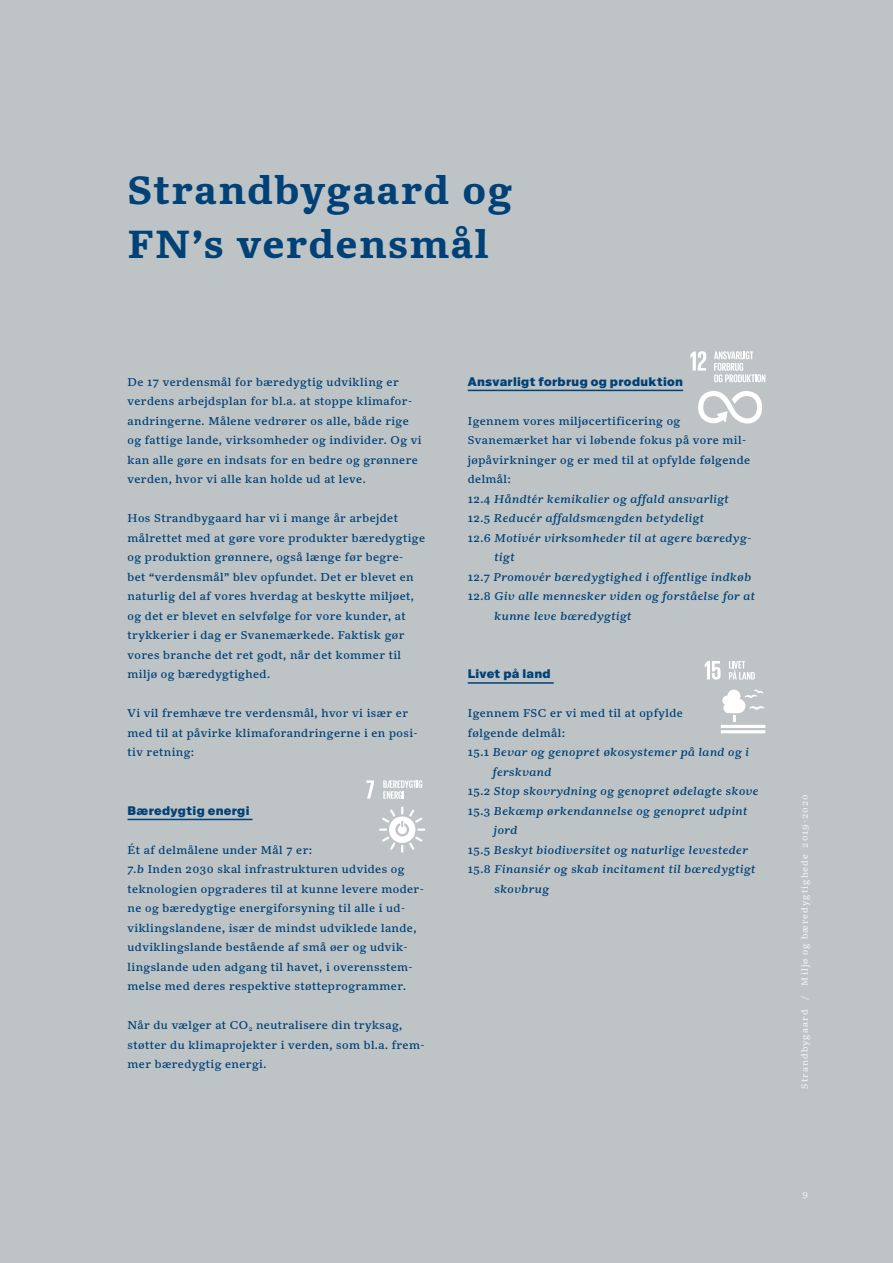
<style>
.page{position:relative;width:893px;height:1263px;background:#bec4c6}
.page>*{position:absolute;margin:0;border:0;box-sizing:border-box;transform-origin:0 0}
.t1{font:700 39px/54px "Kunstuff";letter-spacing:.05em;color:#004177}
.t2{font:900 12px "Suisse Intl";letter-spacing:.025em;color:#004177}
.t3{font:11.25px/19.5px "Kunstuff";letter-spacing:.04em;color:#004177}
.t4{font:italic 11.25px "Kunstuff";letter-spacing:.04em;color:#004177}
.t5{font:9px "Kunstuff";letter-spacing:.115em;color:#eff1f1}
.s1{font-style:italic}
.s2{font-style:normal}
</style>
<div class="page">
<hr style="left:128px;top:819px;width:125px;height:1px;background:#004177">
<hr style="left:468px;top:390px;width:215px;height:1px;background:#004177">
<hr style="left:468px;top:682px;width:86px;height:2px;background:#004177">
<svg style="left:366px;top:780px;width:8px;height:19px"></svg>
<svg style="left:379px;top:807px;width:46px;height:46px"></svg>
<svg style="left:383px;top:780px;width:39px;height:19px"></svg>
<svg style="left:690px;top:351px;width:16px;height:20px"></svg>
<svg style="left:698px;top:391px;width:64px;height:32px"></svg>
<svg style="left:714px;top:351px;width:51px;height:31px"></svg>
<svg style="left:705px;top:661px;width:15px;height:19px"></svg>
<hr style="left:721px;top:725px;width:44px;height:3px;background:#fff">
<hr style="left:721px;top:730px;width:44px;height:3px;background:#fff">
<svg style="left:722px;top:690px;width:42px;height:32px"></svg>
<svg style="left:729px;top:661px;width:26px;height:18px"></svg>
<h1 class="t1" style="left:128px;top:163px;width:386px">Strandbygaard og<br>FN’s verdensmål</h1>
<p class="t3" style="left:128px;top:372px;width:295px">De 17 verdensmål for bæredygtig udvikling er verdens arbejdsplan for bl.a. at stoppe klimafor&shy;andringerne. Målene vedrører os alle, både rige og fattige lande, virksomheder og individer. Og vi kan alle gøre en indsats for en bedre og grønnere verden, hvor vi alle kan holde ud at leve.</p>
<p class="t3" style="left:128px;top:508px;width:299px">Hos Strandbygaard har vi i mange år arbejdet målrettet med at gøre vore produkter bæredygtige og produktion grønnere, også længe før begre-<br>bet “verdensmål” blev opfundet. Det er blevet en naturlig del af vores hverdag at beskytte miljøet, og det er blevet en selvfølge for vore kunder, at trykkerier i dag er Svanemærkede. Faktisk gør vores branche det ret godt, når det kommer til miljø og bæredygtighed.</p>
<p class="t3" style="left:128px;top:703px;width:292px">Vi vil fremhæve tre verdensmål, hvor vi især er med til at påvirke klimaforandringerne i en posi&shy;tiv retning:</p>
<p class="t2" style="left:128px;top:803px;width:124px">Bæredygtig energi</p>
<p class="t3" style="left:128px;top:840px;width:298px">Ét af delmålene under Mål 7 er:<br><span class="s1">7.b</span> Inden 2030 skal infrastrukturen udvides og teknologien opgraderes til at kunne levere moder&shy;ne og bæredygtige energiforsyning til alle i ud&shy;viklingslandene, især de mindst udviklede lande, udviklingslande bestående af små øer og udvik&shy;lingslande uden adgang til havet, i overensstem&shy;melse med deres respektive støtteprogrammer.</p>
<p class="t3" style="left:128px;top:1015px;width:298px">Når du vælger at CO<sub>2</sub> neutralisere din tryksag, støtter du klimaprojekter i verden, som bl.a. frem&shy;mer bæredygtig energi.</p>
<p class="t2" style="left:468px;top:374px;width:217px">Ansvarligt forbrug og produktion</p>
<p class="t3" style="left:468px;top:411px;width:214px">Igennem vores miljøcertificering og</p>
<p class="t3" style="left:468px;top:430px;width:280px">Svanemærket har vi løbende fokus på vore mil-</p>
<p class="t3" style="left:468px;top:450px;width:284px">jøpåvirkninger og er med til at opfylde følgende</p>
<p class="t3" style="left:468px;top:469px;width:45px">delmål:</p>
<p class="t4" style="left:468px;top:492px;width:263px"><span class="s2">12.4</span> Håndtér kemikalier og affald ansvarligt</p>
<p class="t4" style="left:468px;top:511px;width:238px"><span class="s2">12.5</span> Reducér affaldsmængden betydeligt</p>
<p class="t4" style="left:468px;top:531px;width:285px"><span class="s2">12.6</span> Motivér virksomheder til at agere bæredyg-</p>
<p class="t4" style="left:495px;top:550px;width:21px">tigt</p>
<p class="t4" style="left:468px;top:570px;width:285px"><span class="s2">12.7</span> Promovér bæredygtighed i offentlige indkøb</p>
<p class="t4" style="left:468px;top:589px;width:289px"><span class="s2">12.8</span> Giv alle mennesker viden og forståelse for at</p>
<p class="t4" style="left:494px;top:609px;width:138px">kunne leve bæredygtigt</p>
<p class="t2" style="left:468px;top:667px;width:85px">Livet på land</p>
<p class="t3" style="left:468px;top:703px;width:217px">Igennem FSC er vi med til at opfylde</p>
<p class="t3" style="left:468px;top:723px;width:99px">følgende delmål:</p>
<p class="t4" style="left:468px;top:745px;width:283px"><span class="s2">15.1</span> Bevar og genopret økosystemer på land og i</p>
<p class="t4" style="left:493px;top:765px;width:60px">ferskvand</p>
<p class="t4" style="left:468px;top:784px;width:292px"><span class="s2">15.2</span> Stop skovrydning og genopret ødelagte skove</p>
<p class="t4" style="left:468px;top:804px;width:281px"><span class="s2">15.3</span> Bekæmp ørkendannelse og genopret udpint</p>
<p class="t4" style="left:494px;top:823px;width:25px">jord</p>
<p class="t4" style="left:468px;top:843px;width:282px"><span class="s2">15.5</span> Beskyt biodiversitet og naturlige levesteder</p>
<p class="t4" style="left:468px;top:862px;width:289px"><span class="s2">15.8</span> Finansiér og skab incitament til bæredygtigt</p>
<p class="t4" style="left:494px;top:882px;width:56px">skovbrug</p>
<p class="t5" style="left:799px;top:1089px;width:296px;rotate:-90deg">Strandbygaard / Miljø og bæredygtighede 2019-2020</p>
<p class="t5" style="left:802px;top:1189px;width:7px">9</p>
</div>
